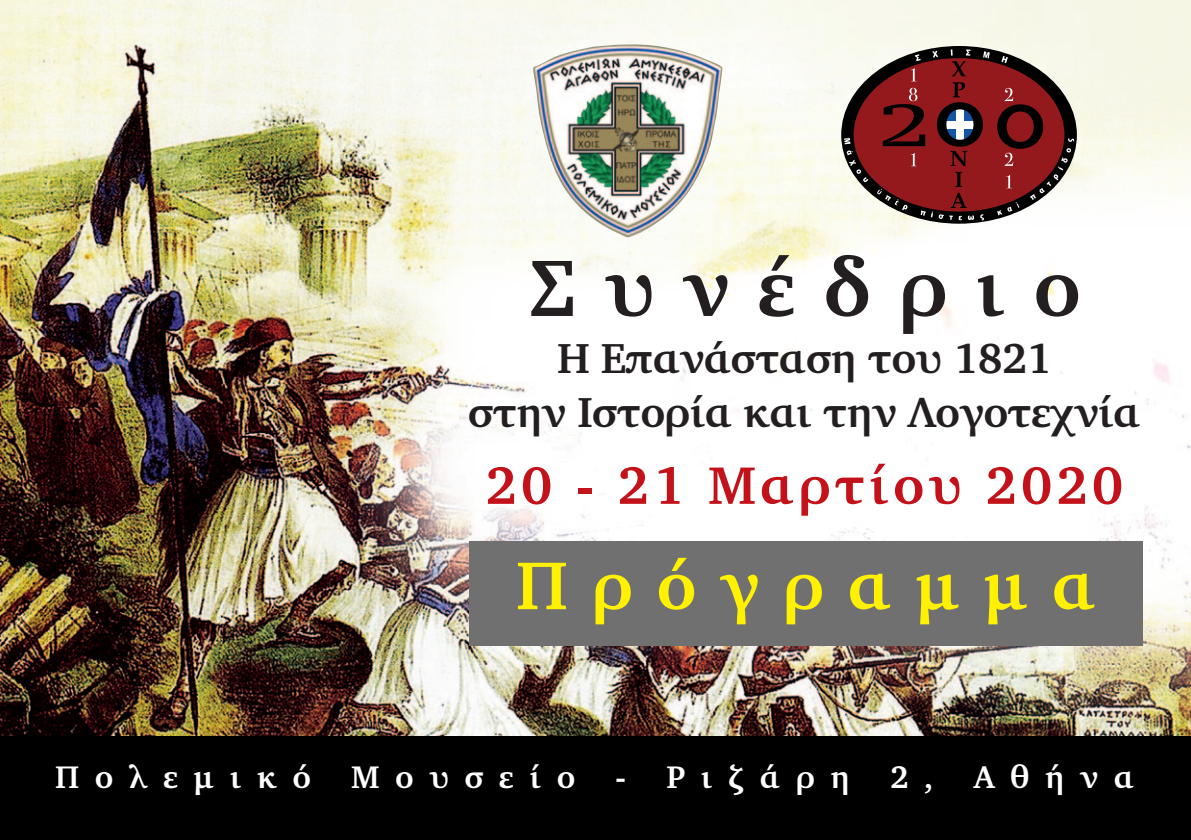
<style>
.page{position:relative;width:1191px;height:840px;background:#fff}
.page>*{position:absolute;margin:0;border:0;box-sizing:border-box;transform-origin:0 0}
.t1{font:700 82px "Charter";letter-spacing:.34em;color:#231f20}
.t2{font:700 69.2px "Charter";letter-spacing:.34em;color:#fff101}
.t3{font:700 54px "Charter";letter-spacing:.075em;color:#c4121a}
.t4{font:700 43px "Charter";letter-spacing:-.015em;color:#231f20}
.t5{font:700 32px "Charter";letter-spacing:.485em;color:#fff}
</style>
<div class="page">
<img style="left:0;top:0;width:1191px;height:735px">
<div style="left:841px;top:46px;width:235px;height:177px;background:#000001;border-radius:50%"></div>
<div style="left:853px;top:58px;width:211px;height:153px;background:#93191c;border-radius:50%"></div>
<svg style="left:844px;top:138px;width:6px;height:6px"></svg>
<svg style="left:846px;top:150px;width:22px;height:32px"></svg>
<svg style="left:877px;top:188px;width:30px;height:22px"></svg>
<svg style="left:980px;top:214px;width:4px;height:6px"></svg>
<svg style="left:911px;top:68px;width:4px;height:13px"></svg>
<svg style="left:882px;top:88px;width:43px;height:58px"></svg>
<svg style="left:911px;top:153px;width:5px;height:13px"></svg>
<svg style="left:937px;top:82px;width:46px;height:84px"></svg>
<svg style="left:955px;top:172px;width:7px;height:15px"></svg>
<svg style="left:920px;top:193px;width:54px;height:27px"></svg>
<svg style="left:997px;top:88px;width:77px;height:127px"></svg>
<svg style="left:915px;top:54px;width:5px;height:7px"></svg>
<svg style="left:932px;top:51px;width:6px;height:6px"></svg>
<svg style="left:950px;top:49px;width:20px;height:27px"></svg>
<svg style="left:983px;top:51px;width:6px;height:7px"></svg>
<svg style="left:1001px;top:56px;width:7px;height:7px"></svg>
<img style="left:532px;top:44px;width:190px;height:194px">
<div style="left:469px;top:541px;width:673px;height:104px;background:#707071"></div>
<div style="left:0;top:735px;width:1191px;height:104px;background:#000"></div>
<p class="t1" style="left:528px;top:258px;width:554px">Συνέδριο</p>
<p class="t4" style="left:557px;top:342px;width:496px">Η Επανάσταση του 1821</p>
<p class="t4" style="left:468px;top:396px;width:674px">στην Ιστορία και την Λογοτεχνία</p>
<p class="t3" style="left:485px;top:465px;width:639px">20 - 21 Μαρτίου 2020</p>
<p class="t2" style="left:516px;top:560px;width:581px">Πρόγραμμα</p>
<p class="t5" style="left:55px;top:765px;width:257px">Πολεμικό</p>
<p class="t5" style="left:351px;top:765px;width:225px">Μουσείο</p>
<p class="t5" style="left:615px;top:765px;width:236px">- Ριζάρη</p>
<p class="t5" style="left:890px;top:765px;width:45px">2 ,</p>
<p class="t5" style="left:974px;top:765px;width:162px">Αθήνα</p>
</div>
